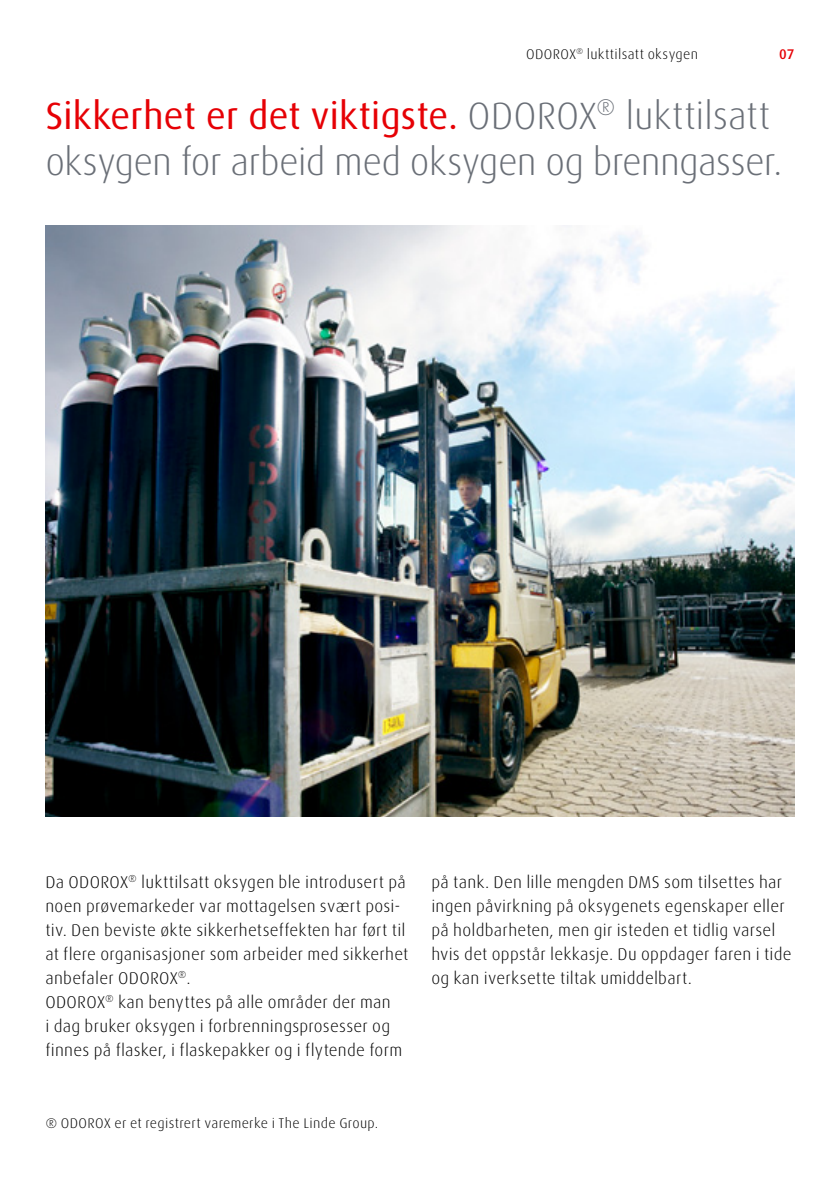
<style>
.page{position:relative;width:840px;height:1191px;background:#fff}
.page>*{position:absolute;margin:0;border:0;box-sizing:border-box;transform-origin:0 0}
.I_Head_20pt_blue{font:300 38px/45.6px "Linde Dax OT";letter-spacing:-.02em;color:#6a6f77}
.I_Copy{font:300 17px/24px "Linde Dax OT";letter-spacing:.015em;color:#000}
.I_Copy-2{font:300 14px "Linde Dax OT";letter-spacing:.02em;color:#000}
.t1{font:500 14px "Linde Dax OT";color:#e60005}
.s1{font-weight:400;color:#e60005}
</style>
<div class="page">
<img style="left:45px;top:225px;width:749px;height:591px">
<p class="I_Copy-2" style="left:526px;top:45px;width:173px">ODOROX<sup>®</sup> lukttilsatt oksygen</p>
<p class="t1" style="left:778px;top:45px;width:17px">07</p>
<p class="I_Head_20pt_blue" style="left:45px;top:92px;width:738px"><span class="s1">Sikkerhet er det viktigste.</span> ODOROX<sup>®</sup> lukttilsatt oksygen for arbeid med oksygen og brenngasser.</p>
<p class="I_Copy" style="left:45px;top:869px;width:364px">Da ODOROX<sup>®</sup> lukttilsatt oksygen ble introdusert på noen prøvemarkeder var mottagelsen svært posi&shy;tiv. Den beviste økte sikkerhetseffekten har ført til at flere organisasjoner som arbeider med sikkerhet anbefaler ODOROX<sup>®</sup>.</p>
<p class="I_Copy" style="left:45px;top:989px;width:358px">ODOROX<sup>®</sup> kan benyttes på alle områder der man<br>i dag bruker oksygen i forbrenningsprosesser og finnes på flasker, i flaskepakker og i flytende form</p>
<p class="I_Copy-2" style="left:45px;top:1114px;width:334px">® ODOROX er et registrert varemerke i The Linde Group.</p>
<p class="I_Copy" style="left:431px;top:869px;width:362px">på tank. Den lille mengden DMS som tilsettes har ingen påvirkning på oksygenets egenskaper eller på holdbarheten, men gir isteden et tidlig varsel hvis det oppstår lekkasje. Du oppdager faren i tide og kan iverksette tiltak umiddelbart.</p>
</div>
